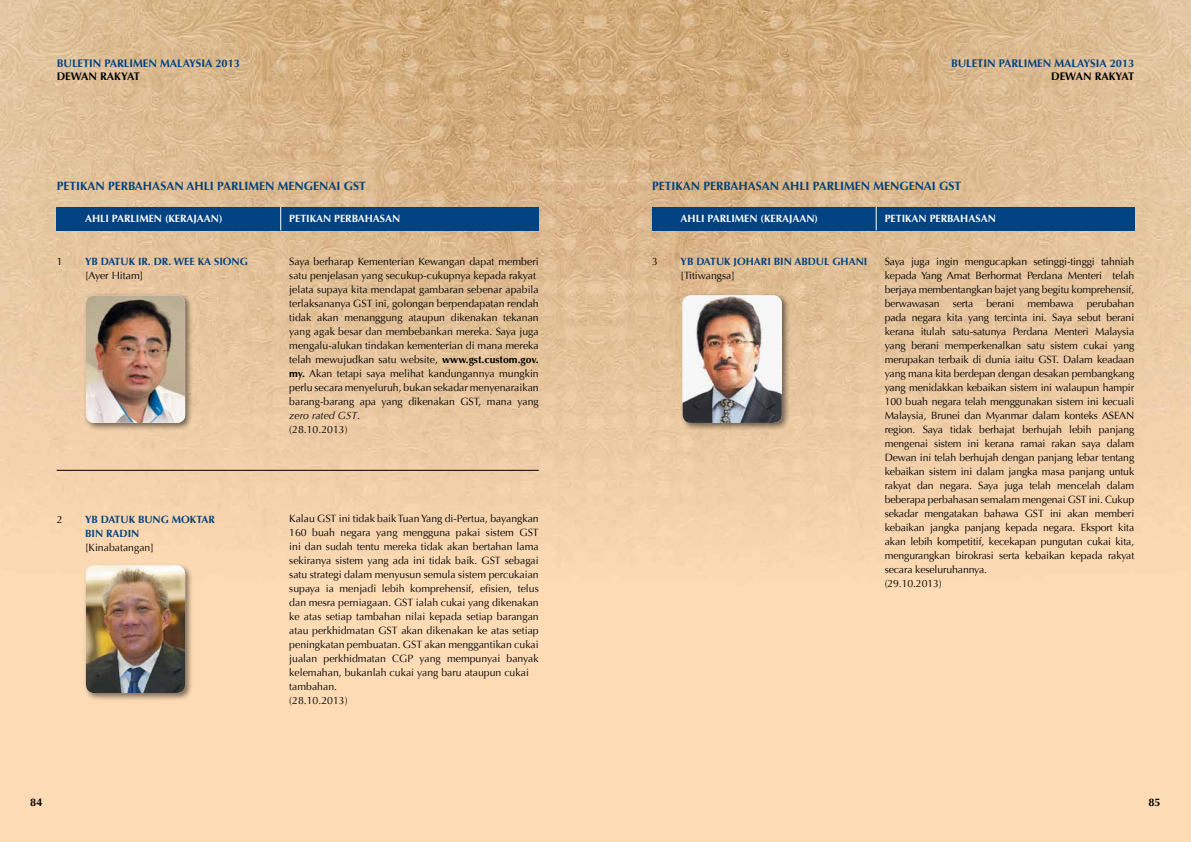
<style>
.page{position:relative;width:1191px;height:842px;background:#fff}
.page>*{position:absolute;margin:0;border:0;box-sizing:border-box;transform-origin:0 0}
.t1{font:700 12px "Optima";color:#00427a}
.t2{font:700 11px "Optima";color:#004282}
.t3{font:700 11px "Optima";color:#000}
.t4{font:10.5px/14px "Optima";letter-spacing:-.01em;color:#000}
.t5{font:700 10.5px "Optima";color:#fff}
.t6{font:700 10.5px/14px "Optima";color:#004282}
.s1{font-weight:700}
.s2{font-style:italic}
</style>
<div class="page">
<img style="left:595px;top:0;width:596px;height:842px">
<svg style="left:0;top:0;width:595px;height:842px;background:#ebc9a2"></svg>
<div style="left:57px;top:207px;width:482px;height:23px;background:#004282"></div>
<svg style="left:280px;top:207px;width:1px;height:23px"></svg>
<hr style="left:57px;top:470px;width:482px;height:1px;background:#000">
<div style="left:83px;top:293px;width:110px;height:138px;background:#000;opacity:.5"></div>
<img style="left:86px;top:295px;width:99px;height:128px">
<div style="left:83px;top:563px;width:110px;height:138px;background:#000;opacity:.5"></div>
<img style="left:86px;top:565px;width:99px;height:128px">
<div style="left:652px;top:207px;width:482px;height:23px;background:#004282"></div>
<svg style="left:875px;top:207px;width:1px;height:23px"></svg>
<div style="left:680px;top:293px;width:110px;height:138px;background:#000;opacity:.5"></div>
<img style="left:682px;top:295px;width:100px;height:128px">
<p class="t2" style="left:57px;top:57px;width:185px">BULETIN PARLIMEN MALAYSIA 2013</p>
<p class="t3" style="left:57px;top:70px;width:85px">DEWAN RAKYAT</p>
<p class="t1" style="left:57px;top:179px;width:310px">PETIKAN PERBAHASAN AHLI PARLIMEN MENGENAI GST</p>
<p class="t5" style="left:85px;top:213px;width:139px">AHLI PARLIMEN (KERAJAAN)</p>
<p class="t5" style="left:289px;top:213px;width:113px">PETIKAN PERBAHASAN</p>
<p class="t4" style="left:57px;top:254px;width:7px">1</p>
<p class="t6" style="left:85px;top:254px;width:164px">YB DATUK IR. DR. WEE KA SIONG</p>
<p class="t4" style="left:85px;top:268px;width:60px">[Ayer Hitam]</p>
<p class="t4" style="left:289px;top:254px;width:251px">Saya berharap Kementerian Kewangan dapat memberi satu penjelasan yang secukup-cukupnya kepada rakyat jelata supaya kita mendapat gambaran sebenar apabila terlaksananya GST ini, golongan berpendapatan rendah tidak akan menanggung ataupun dikenakan tekanan yang agak besar dan membebankan mereka. Saya juga mengalu-alukan tindakan kementerian di mana mereka telah mewujudkan satu website, <span class="s1">www.gst.custom.gov. my.</span> Akan tetapi saya melihat kandungannya mungkin perlu secara menyeluruh, bukan sekadar menyenaraikan barang-barang apa yang dikenakan GST, mana yang <span class="s2">zero rated GST</span>.<br>(28.10.2013)</p>
<p class="t4" style="left:57px;top:512px;width:7px">2</p>
<p class="t6" style="left:85px;top:512px;width:131px">YB DATUK BUNG MOKTAR<br>BIN RADIN</p>
<p class="t4" style="left:85px;top:540px;width:70px">[Kinabatangan]</p>
<p class="t4" style="left:289px;top:512px;width:251px">Kalau GST ini tidak baik Tuan Yang di-Pertua, bayangkan 160 buah negara yang mengguna pakai sistem GST ini dan sudah tentu mereka tidak akan bertahan lama sekiranya sistem yang ada ini tidak baik. GST sebagai satu strategi dalam menyusun semula sistem percukaian supaya ia menjadi lebih komprehensif, efisien, telus dan mesra perniagaan. GST ialah cukai yang dikenakan ke atas setiap tambahan nilai kepada setiap barangan atau perkhidmatan GST akan dikenakan ke atas setiap peningkatan pembuatan. GST akan menggantikan cukai jualan perkhidmatan CGP yang mempunyai banyak kelemahan, bukanlah cukai yang baru ataupun cukai tambahan.<br>(28.10.2013)</p>
<p class="t2" style="left:951px;top:57px;width:185px">BULETIN PARLIMEN MALAYSIA 2013</p>
<p class="t3" style="left:1051px;top:70px;width:85px">DEWAN RAKYAT</p>
<p class="t1" style="left:652px;top:179px;width:310px">PETIKAN PERBAHASAN AHLI PARLIMEN MENGENAI GST</p>
<p class="t5" style="left:680px;top:213px;width:139px">AHLI PARLIMEN (KERAJAAN)</p>
<p class="t5" style="left:884px;top:213px;width:113px">PETIKAN PERBAHASAN</p>
<p class="t4" style="left:652px;top:254px;width:7px">3</p>
<p class="t6" style="left:680px;top:254px;width:188px">YB DATUK JOHARI BIN ABDUL GHANI</p>
<p class="t4" style="left:680px;top:268px;width:56px">[Titiwangsa]</p>
<p class="t4" style="left:884px;top:254px;width:251px;text-align:justify">Saya juga ingin mengucapkan setinggi-tinggi tahniah kepada Yang Amat Berhormat Perdana Menteri telah berjaya membentangkan bajet yang begitu komprehensif, berwawasan</p>
<p class="t4" style="left:884px;top:296px;width:251px;text-indent:202px">perubahan pada negara kita yang tercinta ini. Saya sebut berani kerana itulah satu-satunya Perdana Menteri Malaysia yang berani memperkenalkan satu sistem cukai yang merupakan terbaik di dunia iaitu GST. Dalam keadaan yang mana kita berdepan dengan desakan pembangkang yang menidakkan kebaikan sistem ini walaupun hampir 100 buah negara telah menggunakan sistem ini kecuali Malaysia, Brunei dan Myanmar dalam konteks ASEAN region. Saya tidak berhajat berhujah lebih panjang mengenai sistem ini kerana ramai rakan saya dalam Dewan ini telah berhujah dengan panjang lebar tentang kebaikan sistem ini dalam jangka masa panjang untuk rakyat dan negara. Saya juga telah mencelah dalam beberapa perbahasan semalam mengenai GST ini. Cukup sekadar mengatakan bahawa GST ini akan memberi kebaikan jangka panjang kepada negara. Eksport kita akan lebih kompetitif, kecekapan pungutan cukai kita, mengurangkan birokrasi serta kebaikan kepada rakyat secara keseluruhannya.<br>(29.10.2013)</p>
<p class="t4" style="left:952px;top:296px;width:22px">serta</p>
<p class="t4" style="left:986px;top:296px;width:29px">berani</p>
<p class="t4" style="left:1027px;top:296px;width:48px">membawa</p>
<p class="t3" style="left:30px;top:795px;width:14px">84</p>
<p class="t3" style="left:1148px;top:795px;width:14px">85</p>
</div>
